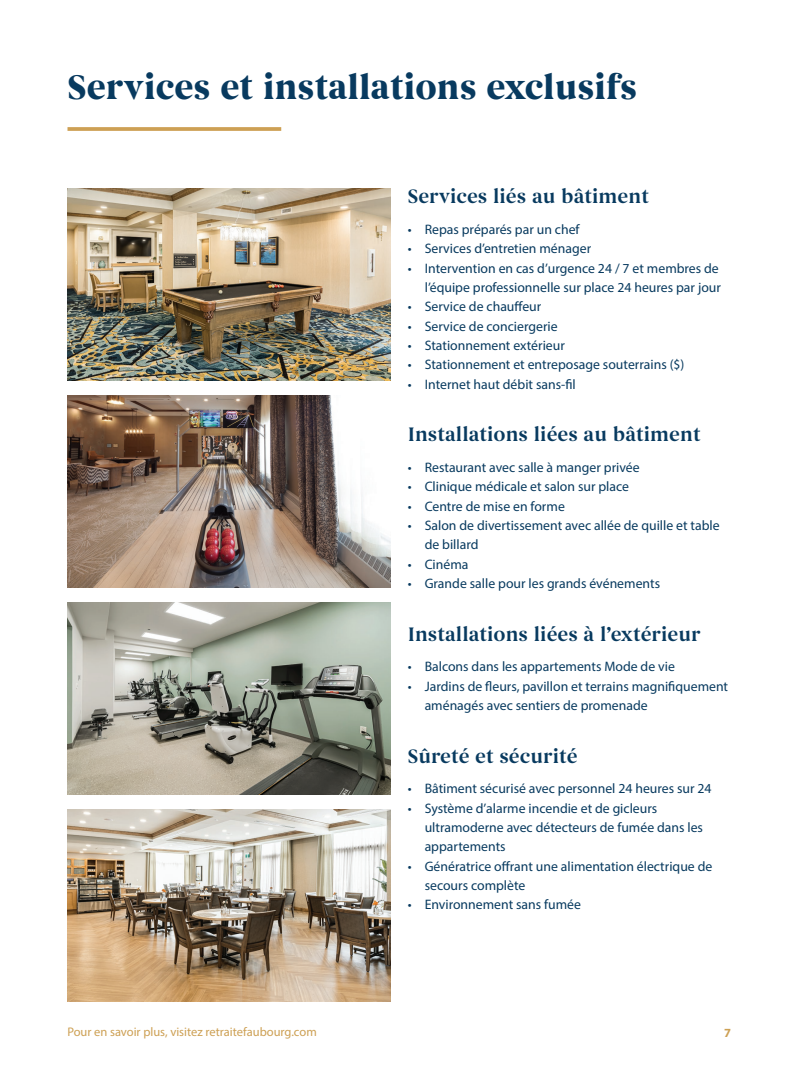
<style>
.page{position:relative;width:810px;height:1080px;background:#fff}
.page>*{position:absolute;margin:0;border:0;box-sizing:border-box;transform-origin:0 0}
.t1{font:700 35px "Begum";color:#083a5f}
.t2{font:600 20px "Begum";color:#083a5f}
.t3{font:13.75px/19.4px "Myriad Pro";color:#083a5f}
.t4{font:12.5px "Myriad Pro";color:#cda054}
.t5{font:700 12.5px "Myriad Pro";color:#cda054}
</style>
<div class="page">
<hr style="left:68px;top:127px;width:213px;height:4px;background:#d0a55e">
<img style="left:68px;top:809px;width:323px;height:192px">
<img style="left:68px;top:395px;width:323px;height:192px">
<img style="left:68px;top:602px;width:323px;height:192px">
<img style="left:68px;top:188px;width:323px;height:192px">
<h1 class="t1" style="left:68px;top:66px;width:571px">Services et installations exclusifs</h1>
<h2 class="t2" style="left:408px;top:184px;width:243px">Services liés au bâtiment</h2>
<p class="t3" style="left:408px;top:219px;width:173px">• Repas préparés par un chef</p>
<p class="t3" style="left:408px;top:239px;width:185px">• Services d’entretien ménager</p>
<p class="t3" style="left:408px;top:258px;width:315px;text-align:right">• Intervention en cas d’urgence 24 / 7 et membres de l’équipe professionnelle sur place 24 heures par jour</p>
<p class="t3" style="left:408px;top:297px;width:135px">• Service de chauffeur</p>
<p class="t3" style="left:408px;top:316px;width:151px">• Service de conciergerie</p>
<p class="t3" style="left:408px;top:336px;width:159px">• Stationnement extérieur</p>
<p class="t3" style="left:408px;top:355px;width:278px">• Stationnement et entreposage souterrains ($)</p>
<p class="t3" style="left:408px;top:374px;width:170px">• Internet haut débit sans-fil</p>
<h2 class="t2" style="left:408px;top:422px;width:294px">Installations liées au bâtiment</h2>
<p class="t3" style="left:408px;top:457px;width:233px">• Restaurant avec salle à manger privée</p>
<p class="t3" style="left:408px;top:477px;width:223px">• Clinique médicale et salon sur place</p>
<p class="t3" style="left:408px;top:496px;width:159px">• Centre de mise en forme</p>
<p class="t3" style="left:425px;top:516px;width:297px;text-indent:-17px">• Salon de divertissement avec allée de quille et table de billard</p>
<p class="t3" style="left:408px;top:554px;width:62px">• Cinéma</p>
<p class="t3" style="left:408px;top:574px;width:254px">• Grande salle pour les grands événements</p>
<h2 class="t2" style="left:408px;top:622px;width:294px">Installations liées à l’extérieur</h2>
<p class="t3" style="left:408px;top:657px;width:269px">• Balcons dans les appartements Mode de vie</p>
<p class="t3" style="left:425px;top:676px;width:305px;text-indent:-17px">• Jardins de fleurs, pavillon et terrains magnifiquement aménagés avec sentiers de promenade</p>
<h2 class="t2" style="left:408px;top:744px;width:171px">Sûreté et sécurité</h2>
<p class="t3" style="left:408px;top:779px;width:305px">• Bâtiment sécurisé avec personnel 24 heures sur 24</p>
<p class="t3" style="left:425px;top:798px;width:280px;text-indent:-17px">• Système d’alarme incendie et de gicleurs ultramoderne avec détecteurs de fumée dans les appartements</p>
<p class="t3" style="left:425px;top:856px;width:289px;text-indent:-17px">• Génératrice offrant une alimentation électrique de secours complète</p>
<p class="t3" style="left:408px;top:895px;width:175px">• Environnement sans fumée</p>
<p class="t4" style="left:67px;top:1024px;width:251px">Pour en savoir plus, visitez retraitefaubourg.com</p>
<p class="t5" style="left:724px;top:1025px;width:8px">7</p>
</div>
